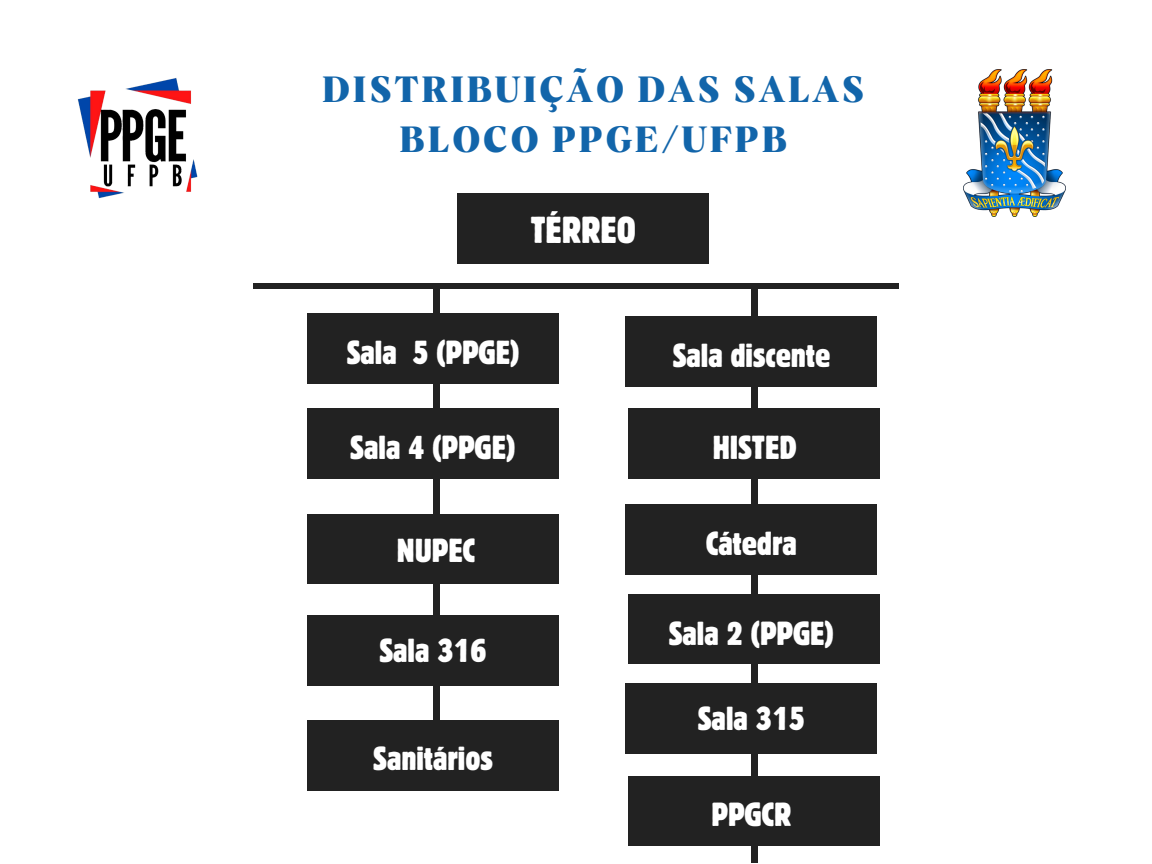
<style>
.page{position:relative;width:1152px;height:864px;background:#fff}
.page>*{position:absolute;margin:0;border:0;box-sizing:border-box;transform-origin:0 0}
.t1{font:37.5px/49.5px "Carelia Upright";letter-spacing:.06em;color:#1265aa;text-align:center}
.t2{font:condensed 37.2px "Block W1 G";color:#fff}
.t3{font:condensed 33px "Block W1 G";color:#fff}
</style>
<div class="page">
<div style="left:433px;top:289px;width:6px;height:502px;background:#222"></div>
<div style="left:308px;top:314px;width:250px;height:70px;background:#222"></div>
<div style="left:307px;top:409px;width:251px;height:70px;background:#222"></div>
<div style="left:307px;top:514px;width:251px;height:70px;background:#222"></div>
<div style="left:308px;top:616px;width:250px;height:69px;background:#222"></div>
<div style="left:308px;top:721px;width:250px;height:70px;background:#222"></div>
<div style="left:751px;top:287px;width:7px;height:576px;background:#222"></div>
<div style="left:629px;top:409px;width:251px;height:70px;background:#222"></div>
<div style="left:626px;top:505px;width:251px;height:70px;background:#222"></div>
<div style="left:629px;top:594px;width:251px;height:70px;background:#222"></div>
<div style="left:626px;top:683px;width:251px;height:70px;background:#222"></div>
<div style="left:253px;top:283px;width:645px;height:6px;background:#222"></div>
<div style="left:626px;top:317px;width:251px;height:70px;background:#222"></div>
<div style="left:458px;top:194px;width:251px;height:69px;background:#222"></div>
<div style="left:629px;top:776px;width:251px;height:70px;background:#222"></div>
<img style="left:964px;top:70px;width:101px;height:146px">
<img style="left:77px;top:78px;width:121px;height:121px">
<h1 class="t1" style="left:322px;top:65px;width:545px">DISTRIBUIÇÃO DAS SALAS<br>BLOCO PPGE/UFPB</h1>
<p class="t2" style="left:531px;top:205px;width:107px">TÉRREO</p>
<p class="t3" style="left:347px;top:331px;width:175px">Sala 5 (PPGE)</p>
<p class="t3" style="left:350px;top:426px;width:167px">Sala 4 (PPGE)</p>
<p class="t3" style="left:397px;top:529px;width:80px">NUPEC</p>
<p class="t3" style="left:379px;top:629px;width:109px">Sala 316</p>
<p class="t3" style="left:373px;top:737px;width:121px">Sanitários</p>
<p class="t3" style="left:673px;top:334px;width:159px">Sala discente</p>
<p class="t3" style="left:713px;top:426px;width:85px">HISTED</p>
<p class="t3" style="left:706px;top:522px;width:92px">Cátedra</p>
<h2 class="t3" style="left:669px;top:612px;width:167px">Sala 2 (PPGE)</h2>
<p class="t3" style="left:698px;top:697px;width:109px">Sala 315</p>
<p class="t3" style="left:712px;top:793px;width:81px">PPGCR</p>
</div>
